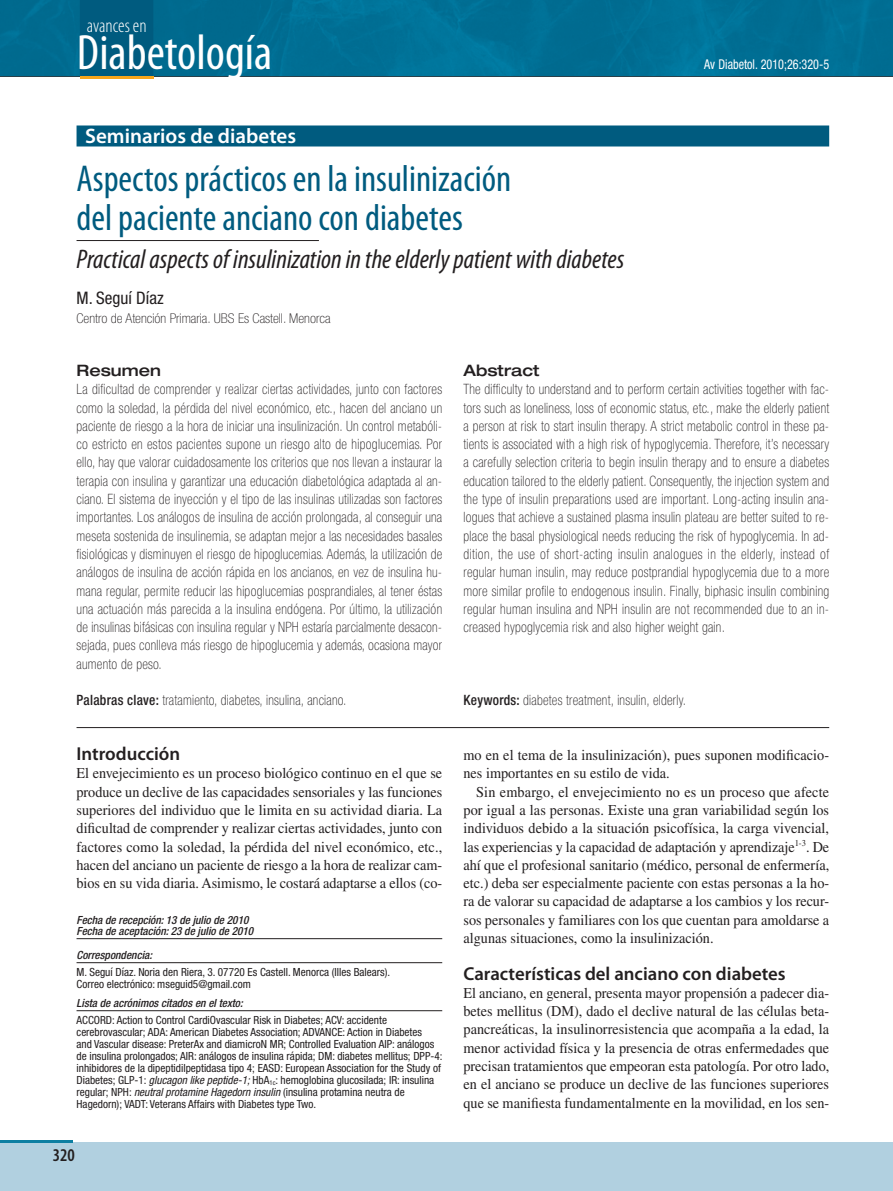
<style>
.page{position:relative;width:893px;height:1191px;background:#fff}
.page>*{position:absolute;margin:0;border:0;box-sizing:border-box;transform-origin:0 0}
.t1{font:condensed 49.95px "Myriad Pro";color:#fff}
.t2{font:condensed 37.5px/39px "Myriad Pro";color:#005b7f}
.t3{font:italic condensed 27px "Myriad Pro";color:#231f20}
.t4{font:600 21px "Myriad Pro";color:#fff}
.t5{font:300 condensed 19.5px "Myriad Pro";color:#fff}
.t6{font:600 18.75px "Myriad Pro";color:#231f20}
.t7{font:600 condensed 18px "Myriad Pro";color:#231f20}
.t8{font:condensed 17.25px "Helvetica Neue LT Std";color:#231f20}
.t9{font:500 expanded 15.75px "Helvetica Neue LT Std";color:#231f20}
.t10{font:15px/18.3px "Times LT Std";color:#231f20;text-align:justify;scale:.95 1}
.t11{font:100 condensed 14.25px/18.3px "Helvetica Neue LT Std";letter-spacing:.02em;color:#231f20;text-align:justify;scale:.95 1}
.t12{font:100 condensed 13.5px "Helvetica Neue LT Std";color:#231f20;scale:1.05 1}
.t13{font:condensed 13.5px "Helvetica Neue LT Std";color:#fff;scale:.9 1}
.t14{font:condensed 11.25px/12px "Helvetica Neue LT Std";color:#231f20}
.t15{font:italic 500 condensed 11.25px/11.2px "Helvetica Neue LT Std";color:#231f20}
.s1{font-weight:500}
.s2{font-style:italic}
</style>
<div class="page">
<div style="left:0;top:1142px;width:893px;height:48px;background:#b1d0e0"></div>
<hr style="left:0;top:76px;width:893px;height:1px;background:#231f20">
<img style="left:0;top:0;width:893px;height:76px">
<div style="left:80px;top:0;width:73px;height:77px;background:#005b7f"></div>
<hr style="left:80px;top:76px;width:73px;height:3px;background:#f9a51b">
<hr style="left:0;top:1140px;width:72px;height:2px;background:#0d7fa2">
<div style="left:77px;top:125px;width:752px;height:21px;background:#005b7f"></div>
<hr style="left:77px;top:240px;width:242px;height:1px;background:#231f20">
<hr style="left:77px;top:938px;width:365px;height:1px;background:#231f20">
<hr style="left:77px;top:962px;width:365px;height:1px;background:#231f20">
<hr style="left:77px;top:1010px;width:365px;height:1px;background:#231f20">
<hr style="left:77px;top:727px;width:752px;height:1px;background:#231f20">
<h3 class="t5" style="left:87px;top:18px;width:61px">avances en</h3>
<h1 class="t1" style="left:77px;top:33px;width:197px">Diabetología</h1>
<h3 class="t4" style="left:85px;top:128px;width:213px">Seminarios de diabetes</h3>
<h2 class="t2" style="left:77px;top:163px;width:436px">Aspectos prácticos en la insulinización del paciente anciano con diabetes</h2>
<h3 class="t3" style="left:77px;top:249px;width:549px">Practical aspects of insulinization in the elderly patient with diabetes</h3>
<p class="t8" style="left:77px;top:292px;width:89px">M. Seguí Díaz</p>
<p class="t12" style="left:77px;top:314px;width:243px">Centro de Atención Primaria. UBS Es Castell. Menorca</p>
<p class="t13" style="left:704px;top:59px;width:140px">Av Diabetol. 2010;26:320-5</p>
<p class="t9" style="left:77px;top:365px;width:86px">Resumen</p>
<p class="t11" style="left:77px;top:382px;width:386px">La dificultad de comprender y realizar ciertas actividades, junto con factores como la soledad, la pérdida del nivel económico, etc., hacen del anciano un paciente de riesgo a la hora de iniciar una insulinización. Un control metabóli&shy;co estricto en estos pacientes supone un riesgo alto de hipoglucemias. Por ello, hay que valorar cuidadosamente los criterios que nos llevan a instaurar la terapia con insulina y garantizar una educación diabetológica adaptada al an&shy;ciano. El sistema de inyección y el tipo de las insulinas utilizadas son factores importantes. Los análogos de insulina de acción prolongada, al conseguir una meseta sostenida de insulinemia, se adaptan mejor a las necesidades basales fisiológicas y disminuyen el riesgo de hipoglucemias. Además, la utilización de análogos de insulina de acción rápida en los ancianos, en vez de insulina hu&shy;mana regular, permite reducir las hipoglucemias posprandiales, al tener éstas una actuación más parecida a la insulina endógena. Por último, la utilización de insulinas bifásicas con insulina regular y NPH estaría parcialmente desacon&shy;sejada, pues conlleva más riesgo de hipoglucemia y además, ocasiona mayor aumento de peso.</p>
<p class="t11" style="left:77px;top:693px;width:286px"><span class="s1">Palabras clave:</span> tratamiento, diabetes, insulina, anciano.</p>
<h3 class="t6" style="left:77px;top:746px;width:105px">Introducción</h3>
<p class="t10" style="left:77px;top:765px;width:387px">El envejecimiento es un proceso biológico continuo en el que se produce un declive de las capacidades sensoriales y las funciones superiores del individuo que le limita en su actividad diaria. La dificultad de comprender y realizar ciertas actividades, junto con factores como la soledad, la pérdida del nivel económico, etc., hacen del anciano un paciente de riesgo a la hora de realizar cam&shy;bios en su vida diaria. Asimismo, le costará adaptarse a ellos (co-</p>
<p class="t15" style="left:77px;top:915px;width:178px">Fecha de recepción: 13 de julio de 2010<br>Fecha de aceptación: 23 de julio de 2010</p>
<p class="t15" style="left:77px;top:951px;width:77px">Correspondencia:</p>
<p class="t14" style="left:77px;top:967px;width:315px">M. Seguí Díaz. Noria den Riera, 3. 07720 Es Castell. Menorca (Illes Balears).<br>Correo electrónico: mseguid5@gmail.com</p>
<p class="t15" style="left:77px;top:999px;width:168px">Lista de acrónimos citados en el texto:</p>
<p class="t14" style="left:77px;top:1015px;width:367px">ACCORD: Action to Control CardiOvascular Risk in Diabetes; ACV: accidente cerebrovascular; ADA: American Diabetes Association; ADVANCE: Action in Diabetes<br>and Vascular disease: PreterAx and diamicroN MR; Controlled Evaluation AIP: análogos de insulina prolongados; AIR: análogos de insulina rápida; DM: diabetes mellitus; DPP-4: inhibidores de la dipeptidilpeptidasa tipo 4; EASD: European Association for the Study of Diabetes; GLP-1: <span class="s2">glucagon like peptide-1;</span> HbA<sub>1c</sub>: hemoglobina glucosilada; IR: insulina regular; NPH: <span class="s2">neutral protamine Hagedorn insulin</span> (insulina protamina neutra de Hagedorn); VADT: Veterans Affairs with Diabetes type Two.</p>
<p class="t7" style="left:53px;top:1148px;width:24px">320</p>
<p class="t9" style="left:463px;top:365px;width:78px">Abstract</p>
<p class="t11" style="left:463px;top:382px;width:386px">The difficulty to understand and to perform certain activities together with fac&shy;tors such as loneliness, loss of economic status, etc., make the elderly patient a person at risk to start insulin therapy. A strict metabolic control in these pa&shy;tients is associated with a high risk of hypoglycemia. Therefore, it’s necessary a carefully selection criteria to begin insulin therapy and to ensure a diabetes education tailored to the elderly patient. Consequently, the injection system and the type of insulin preparations used are important. Long-acting insulin ana&shy;logues that achieve a sustained plasma insulin plateau are better suited to re&shy;place the basal physiological needs reducing the risk of hypoglycemia. In ad&shy;dition, the use of short-acting insulin analogues in the elderly, instead of regular human insulin, may reduce postprandial hypoglycemia due to a more more similar profile to endogenous insulin. Finally, biphasic insulin combining regular human insulina and NPH insulin are not recommended due to an in&shy;creased hypoglycemia risk and also higher weight gain.</p>
<p class="t11" style="left:463px;top:693px;width:236px"><span class="s1">Keywords:</span> diabetes treatment, insulin, elderly.</p>
<p class="t10" style="left:463px;top:747px;width:386px">mo en el tema de la insulinización), pues suponen modificacio&shy;nes importantes en su estilo de vida.</p>
<p class="t10" style="left:463px;top:784px;width:386px;text-indent:13px">Sin embargo, el envejecimiento no es un proceso que afecte por igual a las personas. Existe una gran variabilidad según los individuos debido a la situación psicofísica, la carga vivencial, las experiencias y la capacidad de adaptación y aprendizaje<sup>1-3</sup>. De ahí que el profesional sanitario (médico, personal de enfermería, etc.) deba ser especialmente paciente con estas personas a la ho&shy;ra de valorar su capacidad de adaptarse a los cambios y los recur&shy;sos personales y familiares con los que cuentan para amoldarse a algunas situaciones, como la insulinización.</p>
<h3 class="t6" style="left:463px;top:966px;width:324px">Características del anciano con diabetes</h3>
<p class="t10" style="left:463px;top:985px;width:387px">El anciano, en general, presenta mayor propensión a padecer dia&shy;betes mellitus (DM), dado el declive natural de las células beta&shy;pancreáticas, la insulinorresistencia que acompaña a la edad, la menor actividad física y la presencia de otras enfermedades que precisan tratamientos que empeoran esta patología. Por otro lado, en el anciano se produce un declive de las funciones superiores que se manifiesta fundamentalmente en la movilidad, en los sen-</p>
</div>
